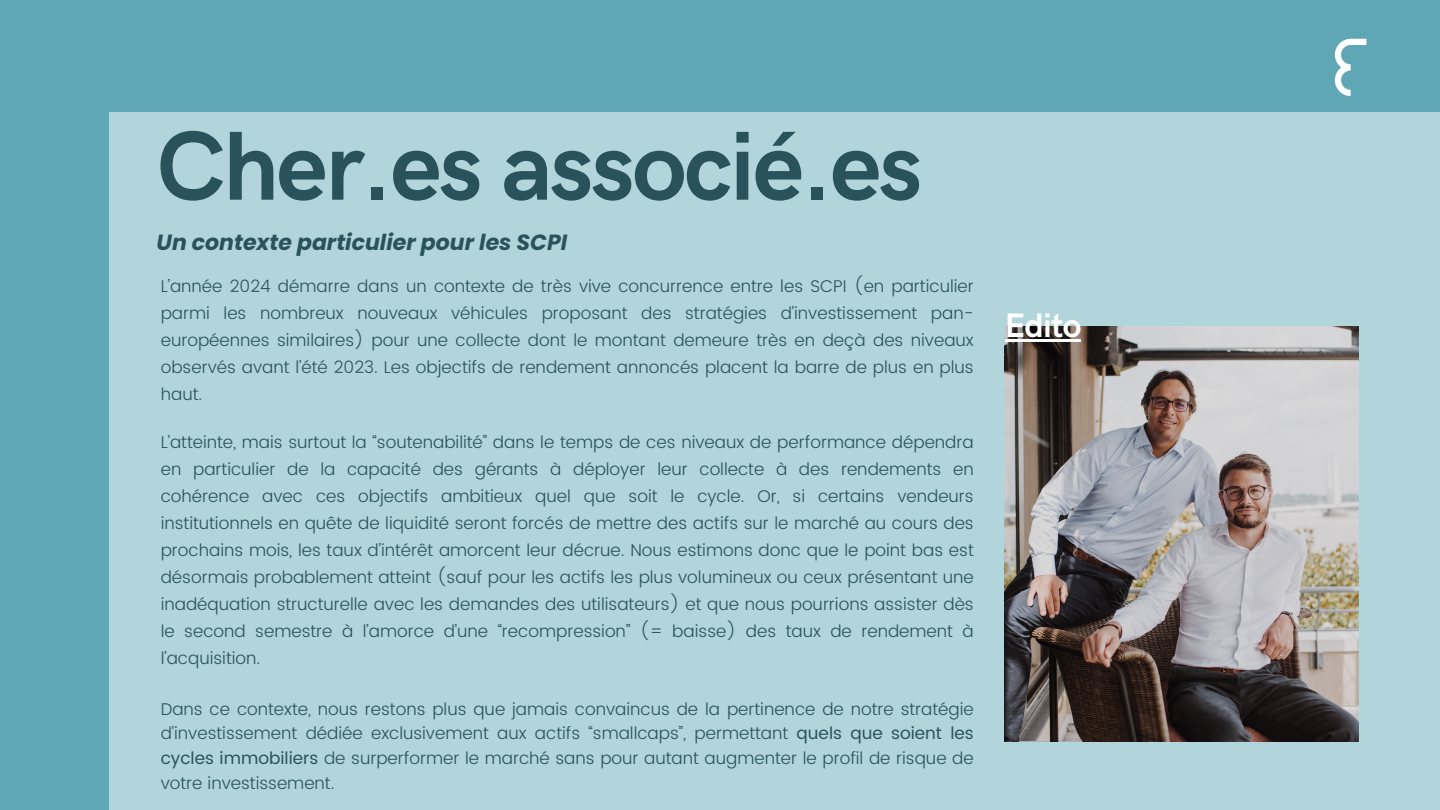
<style>
.page{position:relative;width:1440px;height:810px;background:#5fa7b5}
.page>*{position:absolute;margin:0;border:0;box-sizing:border-box;transform-origin:0 0}
.t1{font:700 98.3px "HK Grotesk";letter-spacing:-.025em;color:#2a525a}
.t2{font:700 34px "HK Grotesk";letter-spacing:-.025em;color:#fff}
.t3{font:italic 700 22px "Poppins";color:#2a525a}
.t4{font:300 17px/27px "Poppins";color:#2a525a;text-align:justify}
.s1{font-weight:400}
</style>
<div class="page">
<div style="left:110px;top:112px;width:1330px;height:698px;background:#b2d5dc"></div>
<img style="left:1005px;top:327px;width:354px;height:415px">
<hr style="left:1005px;top:339px;width:76px;height:3px;background:#fff">
<img style="left:1334px;top:38px;width:33px;height:59px">
<h3 class="t1" style="left:157px;top:111px;width:767px">Cher.es associé.es</h3>
<p class="t3" style="left:157px;top:227px;width:412px">Un contexte particulier pour les SCPI</p>
<p class="t4" style="left:161px;top:272px;width:815px">L’année 2024 démarre dans un contexte de très vive concurrence entre les SCPI (en particulier parmi les nombreux nouveaux véhicules proposant des stratégies d’investissement pan&shy;européennes similaires) pour une collecte dont le montant demeure très en deçà des niveaux observés avant l’été 2023. Les objectifs de rendement annoncés placent la barre de plus en plus haut.</p>
<p class="t4" style="left:161px;top:428px;width:815px">L’atteinte, mais surtout la “soutenabilité” dans le temps de ces niveaux de performance dépendra en particulier de la capacité des gérants à déployer leur collecte à des rendements en cohérence avec ces objectifs ambitieux quel que soit le cycle. Or, si certains vendeurs institutionnels en quête de liquidité seront forcés de mettre des actifs sur le marché au cours des prochains mois, les taux d’intérêt amorcent leur décrue. Nous estimons donc que le point bas est désormais probablement atteint (sauf pour les actifs les plus volumineux ou ceux présentant une inadéquation structurelle avec les demandes des utilisateurs) et que nous pourrions assister dès le second semestre à l’amorce d’une “recompression” (= baisse) des taux de rendement à l’acquisition.</p>
<p class="t4" style="left:161px;top:696px;width:815px;line-height:24.8px">Dans ce contexte, nous restons plus que jamais convaincus de la pertinence de notre stratégie d’investissement dédiée exclusivement aux actifs “smallcaps”, permettant <span class="s1">quels que soient les cycles immobiliers</span> de surperformer le marché sans pour autant augmenter le profil de risque de votre investissement.</p>
<h1 class="t2" style="left:1005px;top:306px;width:78px">Edito</h1>
</div>
